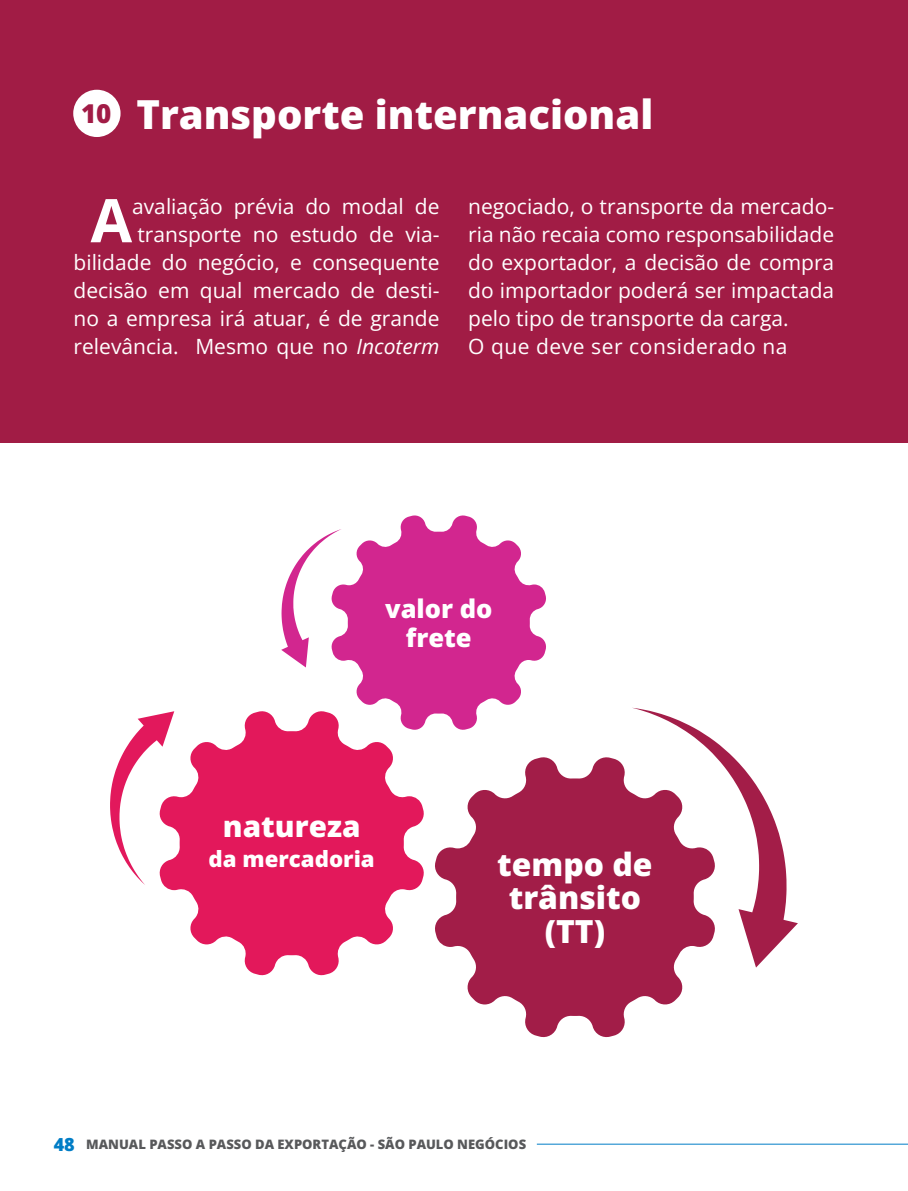
<style>
.page{position:relative;width:908px;height:1191px;background:#fff}
.page>*{position:absolute;margin:0;border:0;box-sizing:border-box;transform-origin:0 0}
.t1{font:60.2px "Open Sans";color:#fff}
.t2{font:40px "Open Sans";color:#fff}
.t3{font:31.8px/33.6px "Open Sans";color:#fff;text-align:center}
.t4{font:29.6px "Open Sans";color:#fff}
.t5{font:25.6px/29px "Open Sans";color:#fff;text-align:center}
.t6{font:22.2px "Open Sans";color:#fff}
.t7{font:21px/28px "Open Sans";color:#fff;text-align:right}
.t8{font:13px "Open Sans";color:#58595b}
.s1{font-size:26px;color:#a11c46}
.s2{font-style:italic}
.s3{font-size:18px;color:#007dc6}
</style>
<div class="page">
<hr style="left:536px;top:1143px;width:371px;height:1px;background:#007dc6">
<div style="left:0;top:0;width:907px;height:442px;background:#a11c45"></div>
<div style="left:73px;top:90px;width:47px;height:47px;background:#fff;border-radius:50%"></div>
<svg style="left:435px;top:757px;width:248px;height:281px;fill:#a21d48"></svg>
<svg style="left:341px;top:515px;width:205px;height:215px;fill:#d2268f"></svg>
<svg style="left:163px;top:710px;width:262px;height:266px;fill:#e3185b"></svg>
<svg style="left:110px;top:711px;width:64px;height:174px"></svg>
<svg style="left:281px;top:529px;width:60px;height:138px"></svg>
<svg style="left:631px;top:707px;width:166px;height:260px"></svg>
<h2 class="t2" style="left:81px;top:87px;width:573px"><span class="s1">10</span> Transporte internacional</h2>
<p class="t7" style="left:73px;top:192px;width:367px">avaliação prévia do modal de transporte no estudo de via&shy;bilidade do negócio, e consequente decisão em qual mercado de desti&shy;no a empresa irá atuar, é de grande relevância. Mesmo que no <span class="s2">Incoterm</span></p>
<p class="t7" style="left:468px;top:192px;width:367px;text-align:left">negociado, o transporte da mercado&shy;ria não recaia como responsabilidade do exportador, a decisão de compra do importador poderá ser impactada pelo tipo de transporte da carga.<br>O que deve ser considerado na</p>
<h1 class="t1" style="left:90px;top:179px;width:43px">A</h1>
<p class="t5" style="left:385px;top:593px;width:109px">valor do frete</p>
<h3 class="t4" style="left:223px;top:806px;width:139px">natureza</h3>
<p class="t6" style="left:208px;top:843px;width:168px">da mercadoria</p>
<h3 class="t3" style="left:497px;top:846px;width:157px">tempo de trânsito (TT)</h3>
<p class="t8" style="left:54px;top:1135px;width:473px"><span class="s3">48</span> MANUAL PASSO A PASSO DA EXPORTAÇÃO - SÃO PAULO NEGÓCIOS</p>
</div>
